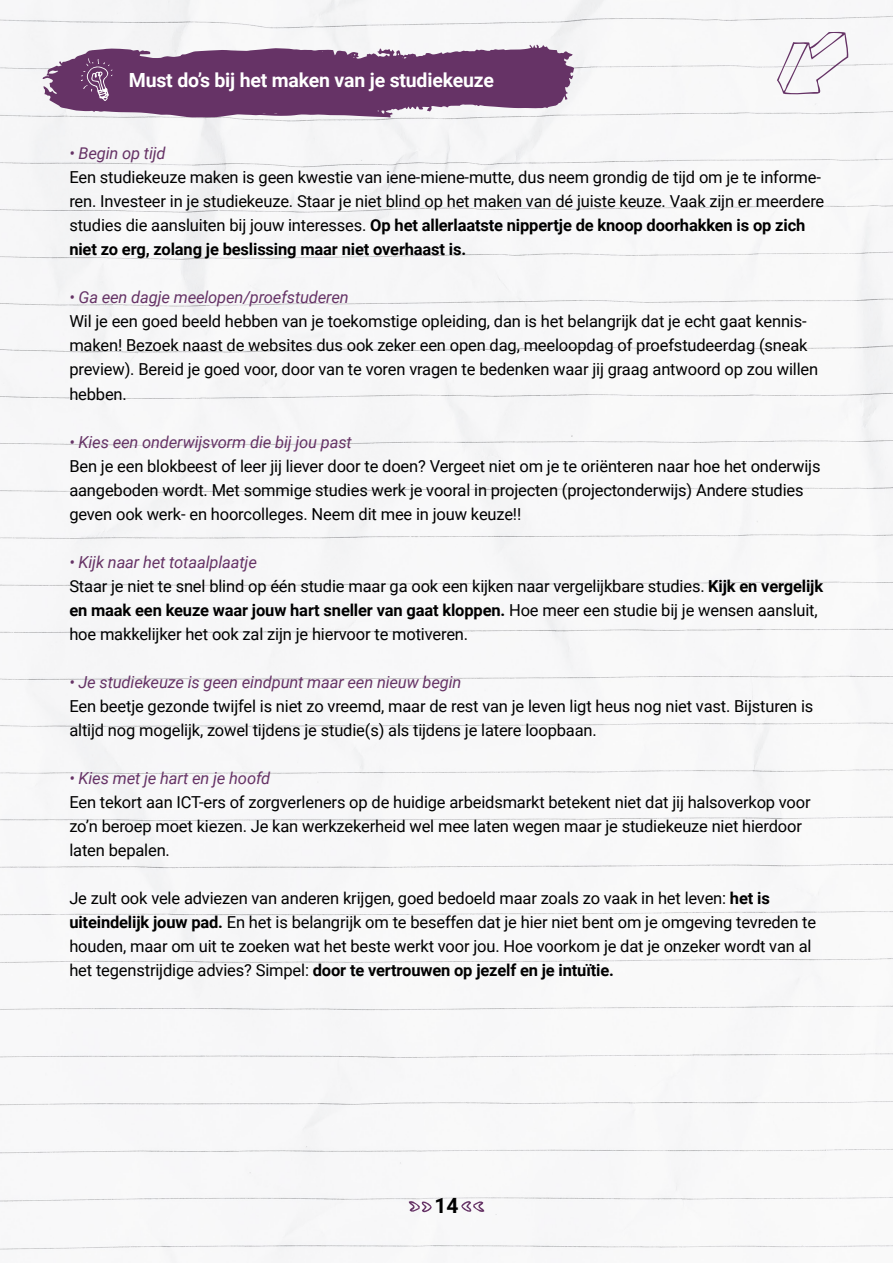
<style>
.page{position:relative;width:893px;height:1263px;background:#fff}
.page>*{position:absolute;margin:0;border:0;box-sizing:border-box;transform-origin:0 0}
.t1{font:700 21px "Roboto";color:#000}
.t2{font:700 19.5px "Roboto";letter-spacing:-.01em;color:#fff}
.t3{font:16.5px/24px "Roboto";letter-spacing:-.01em;color:#000}
.t4{font:italic 16.5px "Roboto";letter-spacing:-.01em;color:#636}
.s1{font-weight:700}
.s2{font-style:italic;color:#636}
</style>
<div class="page">
<img style="left:0;top:0;width:893px;height:1263px">
<svg style="left:43px;top:45px;width:531px;height:72px"></svg>
<svg style="left:461px;top:1198px;width:23px;height:16px"></svg>
<svg style="left:409px;top:1199px;width:23px;height:16px"></svg>
<svg style="left:777px;top:31px;width:71px;height:64px"></svg>
<p class="t2" style="left:129px;top:67px;width:367px">Must do’s bij het maken van je studiekeuze</p>
<p class="t4" style="left:69px;top:142px;width:98px">• Begin op tijd</p>
<p class="t3" style="left:69px;top:165px;width:756px">Een studiekeuze maken is geen kwestie van iene-miene-mutte, dus neem grondig de tijd om je te informe&shy;ren. Investeer in je studiekeuze. Staar je niet blind op het maken van dé juiste keuze. Vaak zijn er meerdere studies die aansluiten bij jouw interesses. <span class="s1">Op het allerlaatste nippertje de knoop doorhakken is op zich niet zo erg, zolang je beslissing maar niet overhaast is.</span></p>
<p class="t4" style="left:69px;top:286px;width:281px">• Ga een dagje meelopen/proefstuderen</p>
<p class="t3" style="left:69px;top:309px;width:750px">Wil je een goed beeld hebben van je toekomstige opleiding, dan is het belangrijk dat je echt gaat kennis&shy;maken! Bezoek naast de websites dus ook zeker een open dag, meeloopdag of proefstudeerdag (sneak preview). Bereid je goed voor, door van te voren vragen te bedenken waar jij graag antwoord op zou willen hebben.</p>
<p class="t4" style="left:69px;top:430px;width:284px">• Kies een onderwijsvorm die bij jou past</p>
<p class="t3" style="left:69px;top:453px;width:753px">Ben je een blokbeest of leer jij liever door te doen? Vergeet niet om je te oriënteren naar hoe het onderwijs aangeboden wordt. Met sommige studies werk je vooral in projecten (projectonderwijs) Andere studies geven ook werk- en hoorcolleges. Neem dit mee in jouw keuze!!</p>
<p class="t3" style="left:69px;top:549px;width:755px"><span class="s2">• Kijk naar het totaalplaatje<br></span>Staar je niet te snel blind op één studie maar ga ook een kijken naar vergelijkbare studies. <span class="s1">Kijk en vergelijk en maak een keuze waar jouw hart sneller van gaat kloppen.</span> Hoe meer een studie bij je wensen aansluit, hoe makkelijker het ook zal zijn je hiervoor te motiveren.</p>
<p class="t4" style="left:69px;top:670px;width:394px">• Je studiekeuze is geen eindpunt maar een nieuw begin</p>
<p class="t3" style="left:69px;top:693px;width:746px">Een beetje gezonde twijfel is niet zo vreemd, maar de rest van je leven ligt heus nog niet vast. Bijsturen is altijd nog mogelijk, zowel tijdens je studie(s) als tijdens je latere loopbaan.</p>
<p class="t4" style="left:69px;top:766px;width:203px">• Kies met je hart en je hoofd</p>
<p class="t3" style="left:69px;top:789px;width:743px">Een tekort aan ICT-ers of zorgverleners op de huidige arbeidsmarkt betekent niet dat jij halsoverkop voor zo’n beroep moet kiezen. Je kan werkzekerheid wel mee laten wegen maar je studiekeuze niet hierdoor laten bepalen.</p>
<p class="t3" style="left:69px;top:885px;width:748px">Je zult ook vele adviezen van anderen krijgen, goed bedoeld maar zoals zo vaak in het leven: <span class="s1">het is uiteindelijk jouw pad.</span> En het is belangrijk om te beseffen dat je hier niet bent om je omgeving tevreden te houden, maar om uit te zoeken wat het beste werkt voor jou. Hoe voorkom je dat je onzeker wordt van al het tegenstrijdige advies? Simpel: <span class="s1">door te vertrouwen op jezelf en je intuïtie.</span></p>
<p class="t1" style="left:434px;top:1191px;width:26px">14</p>
</div>
